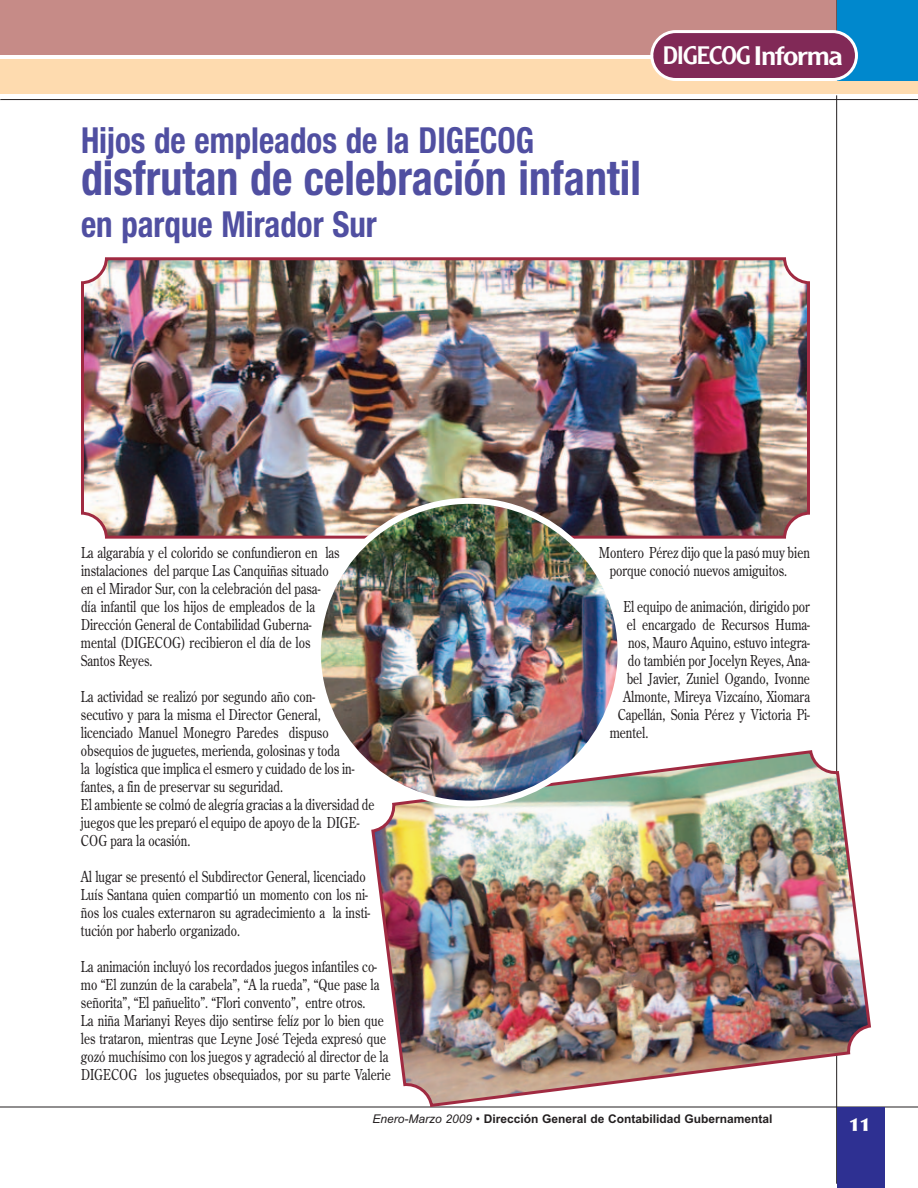
<style>
.page{position:relative;width:918px;height:1188px;background:#fff}
.page>*{position:absolute;margin:0;border:0;box-sizing:border-box;transform-origin:0 0}
.t1{font:700 condensed 47.85px "Helvetica Neue";color:#504fa1;scale:.92 1}
.t2{font:700 condensed 35.85px "Helvetica Neue";color:#504fa1;scale:.92 1}
.t3{font:26.55px "Clearface Gothic Regular DTC";letter-spacing:-.05em;color:#fff;scale:1.07 1}
.t4{font:900 18px "Optima";color:#fff}
.t5{font:15px/18px "Century Old Style";color:#231f20;scale:.8 1}
.t6{font:700 12px "Arial";color:#231f20}
.s1{font-size:28.05px}
.s2{font-weight:400;font-style:italic}
</style>
<div class="page">
<div style="left:0;top:0;width:918px;height:55px;background:#c68b87"></div>
<hr style="left:0;top:1107px;width:918px;height:1px;background:#231f20">
<hr style="left:0;top:99px;width:918px;height:1px;background:#231f20">
<div style="left:0;top:60px;width:918px;height:34px;background:#fedbaf"></div>
<hr style="left:836px;top:95px;width:1px;height:1089px;background:#231f20">
<div style="left:837px;top:1107px;width:47px;height:81px;background:#2e3092"></div>
<div style="left:837px;top:0;width:81px;height:81px;background:#0088cd"></div>
<svg style="left:650px;top:30px;width:208px;height:51px;background:#914b71"></svg>
<img style="left:81px;top:257px;width:729px;height:282px">
<img style="left:371px;top:750px;width:500px;height:357px">
<img style="left:315px;top:498px;width:309px;height:309px">
<h2 class="t2" style="left:81px;top:119px;width:494px">Hijos de empleados de la DIGECOG</h2>
<h1 class="t1" style="left:81px;top:149px;width:610px">disfrutan de celebración infantil</h1>
<h2 class="t2" style="left:81px;top:202px;width:323px">en parque Mirador Sur</h2>
<h3 class="t3" style="left:663px;top:39px;width:170px">DIGECOG<span class="s1">Informa</span></h3>
<p class="t5" style="left:81px;top:543px;width:325px">La algarabía y el colorido se confundieron en las instalaciones del parque Las Canquiñas situado en el Mirador Sur, con la celebración del pasa&shy;día infantil que los hijos de empleados de la Dirección General de Contabilidad Guberna&shy;mental (DIGECOG) recibieron el día de los Santos Reyes.</p>
<p class="t5" style="left:81px;top:687px;width:368px">La actividad se realizó por segundo año con-<br>secutivo y para la misma el Director General, licenciado Manuel Monegro Paredes dispuso obsequios de juguetes, merienda, golosinas y toda<br>la logística que implica el esmero y cuidado de los in&shy;fantes, a fin de preservar su seguridad.<br>El ambiente se colmó de alegría gracias a la diversidad de juegos que les preparó el equipo de apoyo de la DIGE-COG para la ocasión.</p>
<p class="t5" style="left:81px;top:867px;width:363px">Al lugar se presentó el Subdirector General, licenciado Luís Santana quien compartió un momento con los ni&shy;ños los cuales externaron su agradecimiento a la insti&shy;tución por haberlo organizado.</p>
<p class="t5" style="left:81px;top:957px;width:389px">La animación incluyó los recordados juegos infantiles co&shy;mo “El zunzún de la carabela”, “A la rueda”, “Que pase la señorita”, “El pañuelito”. “Flori convento”, entre otros.<br>La niña Marianyi Reyes dijo sentirse felíz por lo bien que les trataron, mientras que Leyne José Tejeda expresó que gozó muchísimo con los juegos y agradeció al director de la DIGECOG los juguetes obsequiados, por su parte Valerie</p>
<p class="t5" style="left:610px;top:543px;width:252px;text-indent:-11px">Montero Pérez dijo que la pasó muy bien porque conoció nuevos amiguitos.</p>
<p class="t5" style="left:623px;top:597px;width:235px">El equipo de animación, dirigido por</p>
<p class="t5" style="left:627px;top:615px;width:231px">el encargado de Recursos Huma-</p>
<p class="t5" style="left:628px;top:633px;width:229px">nos, Mauro Aquino, estuvo integra-</p>
<p class="t5" style="left:628px;top:651px;width:229px">do también por Jocelyn Reyes, Ana-</p>
<p class="t5" style="left:627px;top:669px;width:231px">bel Javier, Zuniel Ogando, Ivonne</p>
<p class="t5" style="left:623px;top:687px;width:235px">Almonte, Mireya Vizcaíno, Xiomara</p>
<p class="t5" style="left:618px;top:705px;width:242px">Capellán, Sonia Pérez y Victoria Pi-</p>
<p class="t5" style="left:610px;top:723px;width:50px">mentel.</p>
<p class="t6" style="left:373px;top:1112px;width:402px"><span class="s2">Enero-Marzo 2009 •</span> Dirección General de Contabilidad Gubernamental</p>
<p class="t4" style="left:849px;top:1114px;width:23px">11</p>
</div>
